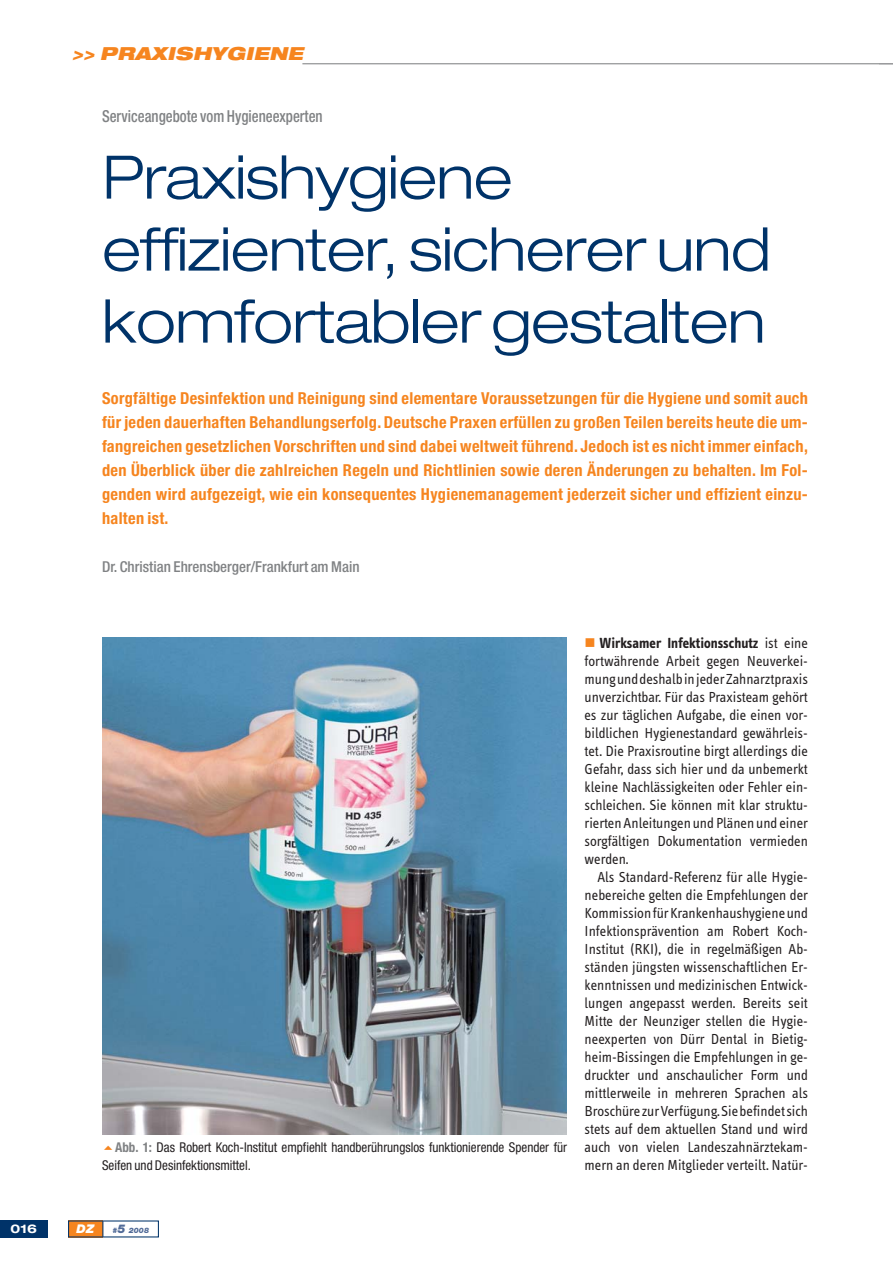
<style>
.page{position:relative;width:893px;height:1263px;background:#fff}
.page>*{position:absolute;margin:0;border:0;box-sizing:border-box;transform-origin:0 0}
.t1{font:300 expanded 60px/72px "Helvetica Neue";letter-spacing:-.01em;color:#003369}
.t2{font:italic 900 expanded 18px "Helvetica Neue";color:#f6851f}
.t3{font:700 condensed 16.5px/24px "Helvetica Neue";letter-spacing:.02em;color:#f6851f;text-align:justify}
.t4{font:500 condensed 16.5px "Helvetica Neue";color:#808284;scale:.9 1}
.t5{font:15px/18px "Info Text";color:#231f20;text-align:justify}
.t6{font:500 condensed 15px "Helvetica Neue";color:#808284}
.t7{font:condensed 13.5px/18px "Helvetica Neue";color:#231f20}
.t8{font:700 expanded 12px "Helvetica Neue";color:#fff}
.t9{font:italic 900 12px "Helvetica Neue";color:#fff}
.t10{font:italic 900 7.5px "Helvetica Neue";color:#516b98}
.s1{font-weight:700;color:#808284}
.s2{font-weight:700}
.s3{font-size:12px}
</style>
<div class="page">
<div style="left:68px;top:1220px;width:35px;height:17px;background:#f6851f"></div>
<div style="left:0;top:1220px;width:48px;height:17px;background:#003369"></div>
<svg style="left:102px;top:1221px;width:1px;height:16px"></svg>
<hr style="left:302px;top:63px;width:591px;height:1px;background:#808284">
<img style="left:102px;top:638px;width:465px;height:496px">
<p class="t2" style="left:72px;top:46px;width:236px">&gt;&gt; PRAXISHYGIENE</p>
<p class="t4" style="left:102px;top:111px;width:247px">Serviceangebote vom Hygieneexperten</p>
<h1 class="t1" style="left:102px;top:147px;width:670px">Praxishygiene effizienter, sicherer und komfortabler gestalten</h1>
<p class="t3" style="left:102px;top:388px;width:707px">Sorgfältige Desinfektion und Reinigung sind elementare Voraussetzungen für die Hygiene und somit auch für jeden dauerhaften Behandlungserfolg. Deutsche Praxen erfüllen zu großen Teilen bereits heute die um&shy;fangreichen gesetzlichen Vorschriften und sind dabei weltweit führend. Jedoch ist es nicht immer einfach, den Überblick über die zahlreichen Regeln und Richtlinien sowie deren Änderungen zu behalten. Im Fol&shy;genden wird aufgezeigt, wie ein konsequentes Hygienemanagement jederzeit sicher und effizient einzu&shy;halten ist.</p>
<p class="t6" style="left:102px;top:561px;width:259px">Dr. Christian Ehrensberger/Frankfurt am Main</p>
<p class="t7" style="left:102px;top:1140px;width:466px;text-indent:13px"><span class="s1">Abb. 1:</span> Das Robert Koch-Institut empfiehlt handberührungslos funktionierende Spender für<br>Seifen und Desinfektionsmittel.</p>
<p class="t5" style="left:585px;top:636px;width:225px;text-indent:15px"><span class="s2">Wirksamer Infektionsschutz</span> ist eine fortwährende Arbeit gegen Neuverkei&shy;mung und deshalb in jeder Zahnarztpraxis unverzichtbar. Für das Praxisteam gehört es zur täglichen Aufgabe, die einen vor&shy;bildlichen Hygienestandard gewährleis&shy;tet. Die Praxisroutine birgt allerdings die Gefahr, dass sich hier und da unbemerkt kleine Nachlässigkeiten oder Fehler ein&shy;schleichen. Sie können mit klar struktu&shy;rierten Anleitungen und Plänen und einer sorgfältigen Dokumentation vermieden werden.</p>
<p class="t5" style="left:585px;top:870px;width:225px;text-indent:13px">Als Standard-Referenz für alle Hygie&shy;nebereiche gelten die Empfehlungen der Kommission für Krankenhaushygiene und Infektionsprävention am Robert Koch-Institut (RKI), die in regelmäßigen Ab&shy;ständen jüngsten wissenschaftlichen Er&shy;kenntnissen und medizinischen Entwick&shy;lungen angepasst werden. Bereits seit Mitte der Neunziger stellen die Hygie&shy;neexperten von Dürr Dental in Bietig&shy;heim-Bissingen die Empfehlungen in ge&shy;druckter und anschaulicher Form und mittlerweile in mehreren Sprachen als Broschüre zur Verfügung. Sie befindet sich stets auf dem aktuellen Stand und wird auch von vielen Landeszahnärztekam&shy;mern an deren Mitglieder verteilt. Natür-</p>
<p class="t8" style="left:11px;top:1224px;width:28px">016</p>
<p class="t9" style="left:77px;top:1224px;width:19px">DZ</p>
<p class="t10" style="left:112px;top:1227px;width:38px">#<span class="s3">5</span> 2008</p>
</div>
